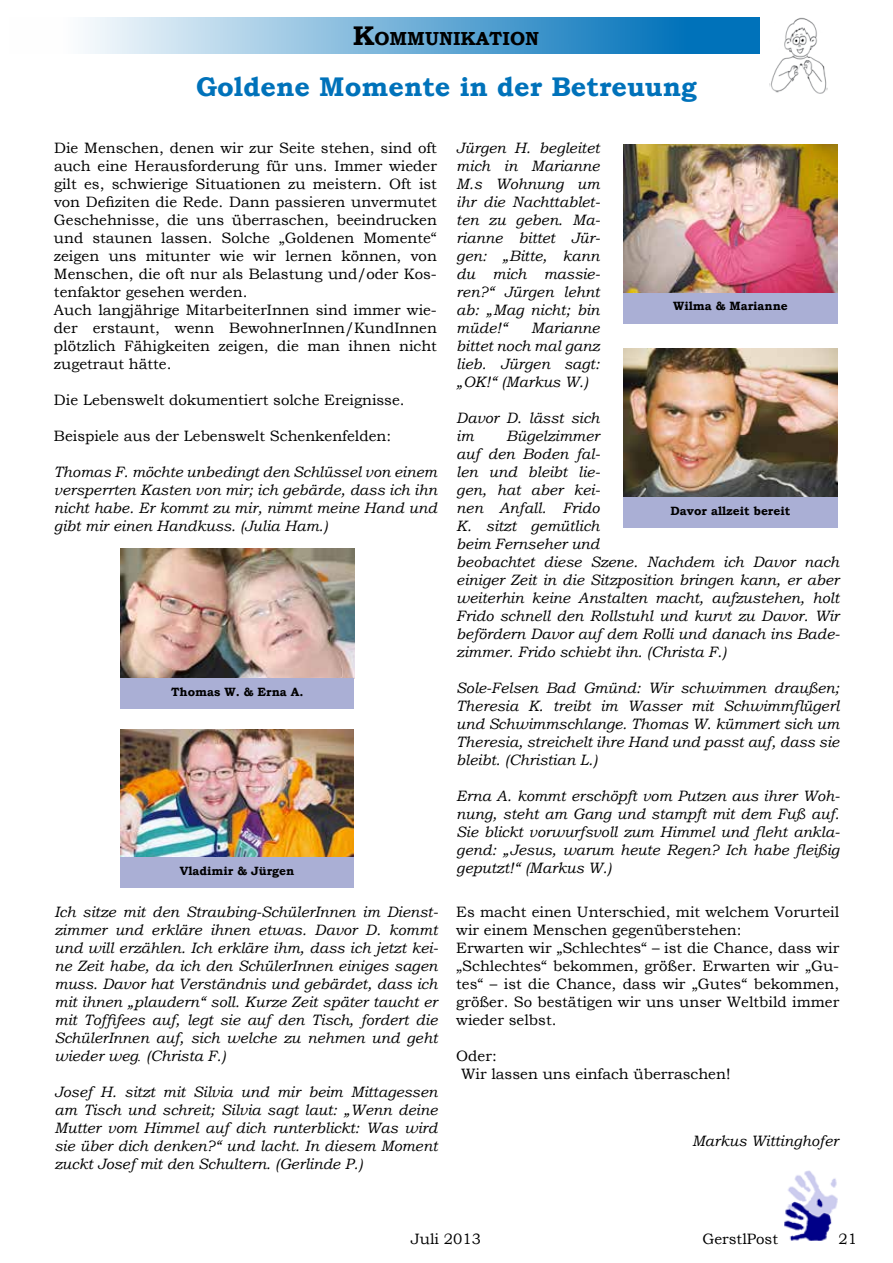
<style>
.page{position:relative;width:893px;height:1263px;background:#fff}
.page>*{position:absolute;margin:0;border:0;box-sizing:border-box;transform-origin:0 0}
.t1{font:700 27px "Bookman Old Style";color:#0072ba}
.t2{font:700 18.9px "Bookman Old Style";color:#000}
.t3{font:italic 15px/18px "Bookman Old Style";color:#000;text-align:justify}
.t4{font:15px/18px "Bookman Old Style";color:#000}
.t5{font:700 12px "Bookman Old Style";color:#000}
.s1{font-size:27px}
.s2{font-family:"Times New Roman"}
</style>
<div class="page">
<img style="left:784px;top:1170px;width:54px;height:70px">
<div style="left:9px;top:17px;width:750px;height:37px;background:linear-gradient(to right,#fff,#0066b4)"></div>
<img style="left:769px;top:17px;width:59px;height:77px">
<img style="left:623px;top:348px;width:215px;height:149px">
<img style="left:623px;top:144px;width:215px;height:149px">
<img style="left:120px;top:549px;width:234px;height:129px">
<img style="left:120px;top:729px;width:234px;height:128px">
<div style="left:120px;top:678px;width:234px;height:31px;background:#aaafd5"></div>
<div style="left:120px;top:857px;width:234px;height:31px;background:#aaafd5"></div>
<div style="left:623px;top:497px;width:215px;height:31px;background:#aaafd5"></div>
<div style="left:623px;top:293px;width:215px;height:31px;background:#aaafd5"></div>
<p class="t2" style="left:353px;top:25px;width:188px"><span class="s1">K</span>OMMUNIKATION</p>
<h1 class="t1" style="left:196px;top:67px;width:502px">Goldene Momente in der Betreuung</h1>
<p class="t4" style="left:54px;top:139px;width:384px">Die Menschen, denen wir zur Seite stehen, sind oft auch eine Herausforderung für uns. Immer wieder gilt es, schwierige Situationen zu meistern. Oft ist von Defiziten die Rede. Dann passieren unvermutet Geschehnisse, die uns überraschen, beeindrucken und staunen lassen. Solche „Goldenen Momente“ zeigen uns mitunter wie wir lernen können, von Menschen, die oft nur als Belastung und/oder Kos&shy;tenfaktor gesehen werden.<br>Auch langjährige MitarbeiterInnen sind immer wie&shy;der erstaunt, wenn BewohnerInnen/KundInnen plötzlich Fähigkeiten zeigen, die man ihnen nicht zugetraut hätte.</p>
<p class="t4" style="left:54px;top:391px;width:352px">Die Lebenswelt dokumentiert solche Ereignisse.</p>
<p class="t4" style="left:54px;top:427px;width:339px">Beispiele aus der Lebenswelt Schenkenfelden:</p>
<p class="t3" style="left:54px;top:462px;width:384px">Thomas F. möchte unbedingt den Schlüssel von einem versperrten Kasten von mir; ich gebärde, dass ich ihn nicht habe. Er kommt zu mir, nimmt meine Hand und gibt mir einen Handkuss. (Julia Ham.)</p>
<p class="t5" style="left:171px;top:683px;width:134px">Thomas W. &amp; Erna A.</p>
<p class="t5" style="left:180px;top:862px;width:116px">Vladimir &amp; Jürgen</p>
<p class="t3" style="left:54px;top:902px;width:385px">Ich sitze mit den Straubing-SchülerInnen im Dienst&shy;zimmer und erkläre ihnen etwas. Davor D. kommt und will erzählen. Ich erkläre ihm, dass ich jetzt kei&shy;ne Zeit habe, da ich den SchülerInnen einiges sagen muss. Davor hat Verständnis und gebärdet, dass ich mit ihnen „plaudern“ soll. Kurze Zeit später taucht er mit Toffifees auf, legt sie auf den Tisch, fordert die SchülerInnen auf, sich welche zu nehmen und geht wieder weg<span class="s2">.</span> (Christa F.)</p>
<p class="t3" style="left:54px;top:1082px;width:384px">Josef H. sitzt mit Silvia und mir beim Mittagessen am Tisch und schreit; Silvia sagt laut: „Wenn deine Mutter vom Himmel auf dich runterblickt: Was wird sie über dich denken?“ und lacht. In diesem Moment zuckt Josef mit den Schultern. (Gerlinde P.)</p>
<p class="t3" style="left:456px;top:138px;width:145px">Jürgen H. begleitet mich in Marianne M.s Wohnung um ihr die Nachttablet&shy;ten zu geben. Ma&shy;rianne bittet Jür&shy;gen: „Bitte, kann du mich massie&shy;ren?“ Jürgen lehnt ab: „Mag nicht; bin müde!“</p>
<p class="t5" style="left:673px;top:298px;width:116px">Wilma &amp; Marianne</p>
<p class="t3" style="left:456px;top:318px;width:145px;text-indent:75px">Marianne bittet noch mal ganz lieb. Jürgen sagt: „OK!“ (Markus W.)</p>
<p class="t3" style="left:456px;top:408px;width:145px">Davor D. lässt sich im</p>
<p class="t3" style="left:456px;top:426px;width:385px;text-align:left;text-indent:50px">Bügelzimmer<br>auf den Boden fal-<br>len und bleibt lie-<br>gen, hat aber kei-<br>nen Anfall. Frido<br>K. sitzt gemütlich<br>beim Fernseher und<br>beobachtet diese Szene. Nachdem ich Davor nach einiger Zeit in die Sitzposition bringen kann, er aber weiterhin keine Anstalten macht, aufzustehen, holt<br>Frido schnell den Rollstuhl und kurvt zu Davor. Wir befördern Davor auf dem Rolli und danach ins Bade&shy;zimmer. Frido schiebt ihn. (Christa F.)</p>
<p class="t3" style="left:456px;top:678px;width:384px">Sole-Felsen Bad Gmünd: Wir schwimmen draußen; Theresia K. treibt im Wasser mit Schwimmflügerl und Schwimmschlange. Thomas W. kümmert sich um Theresia, streichelt ihre Hand und passt auf, dass sie bleibt. (Christian L.)</p>
<p class="t3" style="left:456px;top:786px;width:385px">Erna A. kommt erschöpft vom Putzen aus ihrer Woh&shy;nung, steht am Gang und stampft mit dem Fuß auf.<br>Sie blickt vorwurfsvoll zum Himmel und fleht ankla&shy;gend: „Jesus, warum heute Regen? Ich habe fleißig geputzt!“ (Markus W.)</p>
<p class="t5" style="left:670px;top:502px;width:121px">Davor allzeit bereit</p>
<p class="t4" style="left:456px;top:902px;width:384px">Es macht einen Unterschied, mit welchem Vorurteil wir einem Menschen gegenüberstehen:<br>Erwarten wir „Schlechtes“ – ist die Chance, dass wir „Schlechtes“ bekommen, größer. Erwarten wir „Gu&shy;tes“ – ist die Chance, dass wir „Gutes“ bekommen, größer. So bestätigen wir uns unser Weltbild immer wieder selbst.</p>
<p class="t4" style="left:461px;top:1046px;width:271px;text-indent:-5px">Oder:<br>Wir lassen uns einfach überraschen!</p>
<p class="t3" style="left:692px;top:1132px;width:148px">Markus Wittinghofer</p>
<p class="t4" style="left:411px;top:1230px;width:72px">Juli 2013</p>
<p class="t4" style="left:702px;top:1230px;width:77px">GerstlPost</p>
<p class="t4" style="left:838px;top:1230px;width:20px">21</p>
</div>
